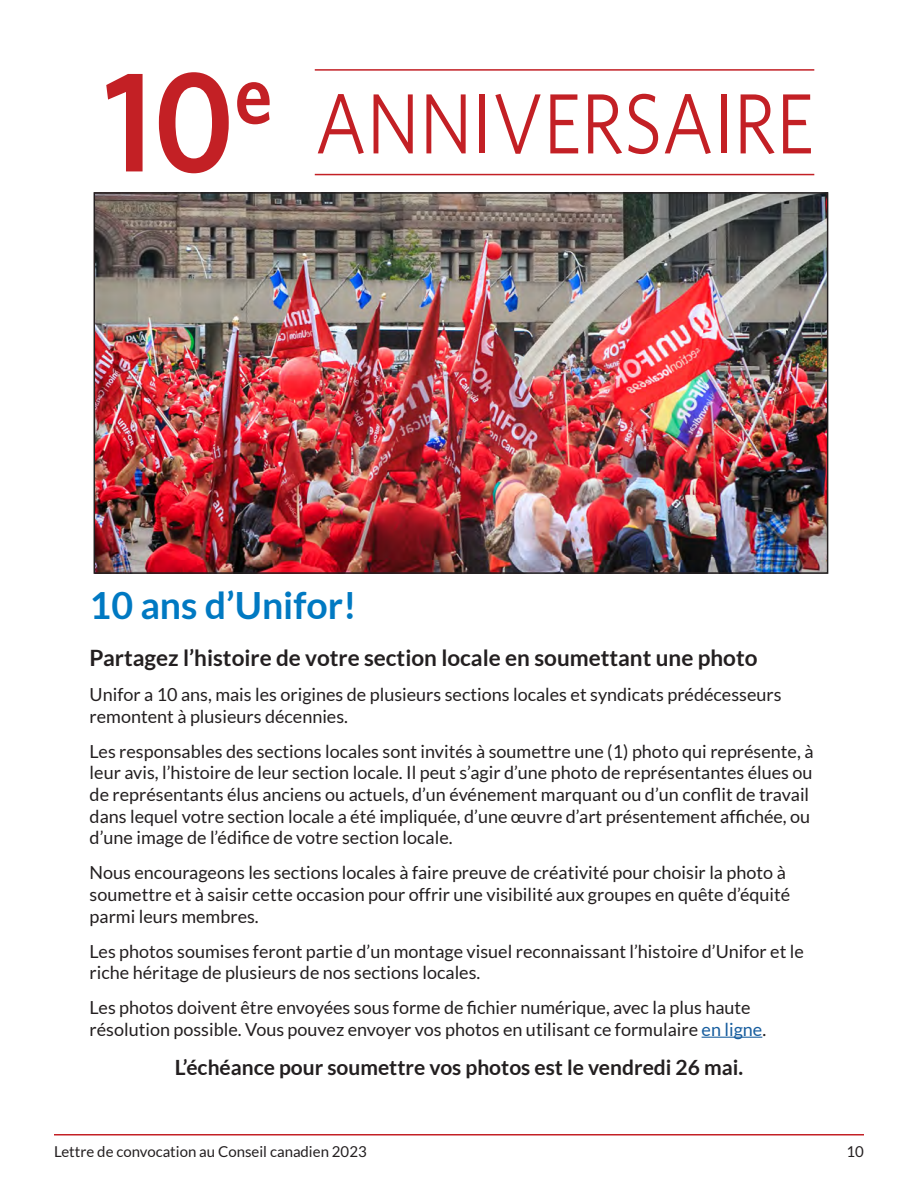
<style>
.page{position:relative;width:918px;height:1188px;background:#fff}
.page>*{position:absolute;margin:0;border:0;box-sizing:border-box;transform-origin:0 0}
.t1{font:85.5px "Whitney";color:#c32025;scale:.88 1}
.t2{font:700 37.5px "Lato";color:#0079c2}
.t3{font:700 22.5px "Lato";color:#231f20}
.t4{font:700 21px "Lato";color:#231f20}
.t5{font:18px/21.6px "Lato";color:#231f20}
.t6{font:15px "Lato";color:#231f20}
.s1{font-weight:600;font-size:144px}
.s2{color:#175d9e}
</style>
<div class="page">
<hr style="left:54px;top:1134px;width:810px;height:2px;background:#c32025">
<hr style="left:315px;top:174px;width:499px;height:1px;background:#c32025">
<hr style="left:315px;top:69px;width:499px;height:2px;background:#c32025">
<hr style="left:702px;top:1037px;width:60px;height:1px;background:#175d9e">
<img style="left:97px;top:195px;width:728px;height:376px">
<div style="left:94px;top:192px;width:734px;height:382px;border:2px solid #231f20"></div>
<h1 class="t1" style="left:104px;top:67px;width:809px"><span class="s1">10</span><sup>e</sup> ANNIVERSAIRE</h1>
<h1 class="t2" style="left:90px;top:584px;width:269px">10 ans d’Unifor!</h1>
<p class="t3" style="left:90px;top:645px;width:669px">Partagez l’histoire de votre section locale en soumettant une photo</p>
<p class="t5" style="left:90px;top:684px;width:693px">Unifor a 10 ans, mais les origines de plusieurs sections locales et syndicats prédécesseurs remontent à plusieurs décennies.</p>
<p class="t5" style="left:90px;top:740px;width:725px">Les responsables des sections locales sont invités à soumettre une (1) photo qui représente, à leur avis, l’histoire de leur section locale. Il peut s’agir d’une photo de représentantes élues ou de représentants élus anciens ou actuels, d’un événement marquant ou d’un conflit de travail dans lequel votre section locale a été impliquée, d’une œuvre d’art présentement affichée, ou d’une image de l’édifice de votre section locale.</p>
<p class="t5" style="left:90px;top:862px;width:702px">Nous encourageons les sections locales à faire preuve de créativité pour choisir la photo à soumettre et à saisir cette occasion pour offrir une visibilité aux groupes en quête d’équité parmi leurs membres.</p>
<p class="t5" style="left:90px;top:940px;width:716px">Les photos soumises feront partie d’un montage visuel reconnaissant l’histoire d’Unifor et le riche héritage de plusieurs de nos sections locales.</p>
<p class="t5" style="left:90px;top:997px;width:678px">Les photos doivent être envoyées sous forme de fichier numérique, avec la plus haute résolution possible. Vous pouvez envoyer vos photos en utilisant ce formulaire <span class="s2">en ligne</span>.</p>
<p class="t4" style="left:175px;top:1055px;width:570px">L’échéance pour soumettre vos photos est le vendredi 26 mai.</p>
<p class="t6" style="left:54px;top:1143px;width:314px">Lettre de convocation au Conseil canadien 2023</p>
<p class="t6" style="left:847px;top:1143px;width:19px">10</p>
</div>
